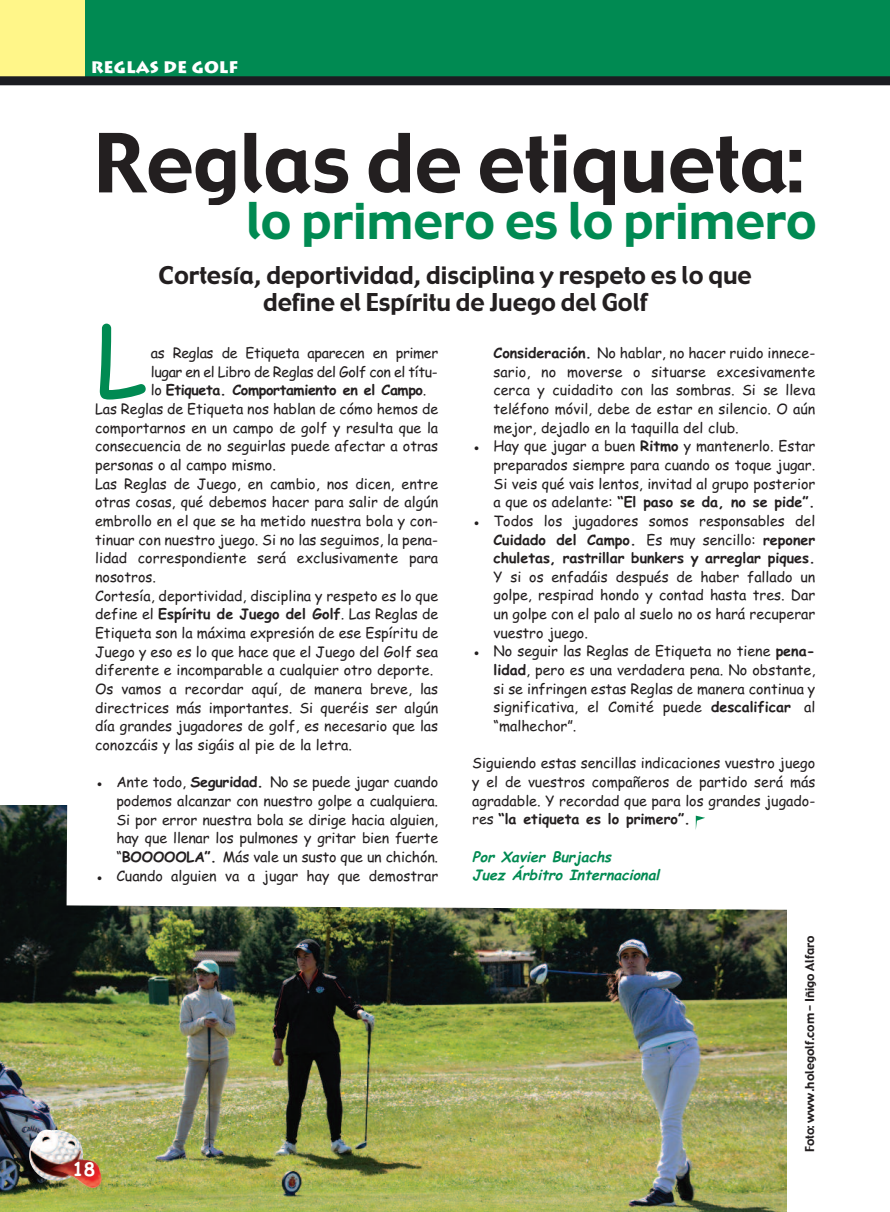
<style>
.page{position:relative;width:890px;height:1212px;background:#fff}
.page>*{position:absolute;margin:0;border:0;box-sizing:border-box;transform-origin:0 0}
.t1{font:95.1px "Comic Sans MS";color:#008a52}
.t2{font:79.35px "Gadget";color:#231f20}
.t3{font:49.5px "Gadget";color:#008a52}
.t4{font:24px/27.3px "Gadget";color:#231f20;text-align:center}
.t5{font:700 18.9px "Comic Sans MS";color:#fff}
.t6{font:900 16.5px "Lithos";color:#fff}
.t7{font:14.25px/18.6px "Comic Sans MS";color:#231f20;text-align:justify}
.t8{font:700 14.25px/18.6px "Comic Sans MS";color:#231f20;text-align:justify}
.t9{font:14.25px "Comic Sans MS";letter-spacing:-.025em;color:#231f20}
.t10{font:italic 700 14.25px/18.5px "Comic Sans MS";color:#008a52}
.t11{font:700 14.25px "Comic Sans MS";letter-spacing:-.025em;color:#231f20}
.t12{font:12px "Gadget";color:#231f20}
.s1{font-weight:400}
.s2{font-weight:700}
</style>
<div class="page">
<img style="left:0;top:805px;width:786px;height:407px">
<svg style="left:67px;top:805px;width:720px;height:105px"></svg>
<div style="left:85px;top:0;width:804px;height:85px;background:#008a52"></div>
<div style="left:0;top:0;width:85px;height:85px;background:#fff689"></div>
<div style="left:0;top:76px;width:889px;height:9px;background:#1b1c21"></div>
<svg style="left:695px;top:816px;width:10px;height:14px"></svg>
<img style="left:29px;top:1129px;width:73px;height:59px">
<p class="t6" style="left:91px;top:57px;width:149px">REGLAS DE GOLF</p>
<h2 class="t2" style="left:94px;top:119px;width:710px">Reglas de etiqueta:</h2>
<h3 class="t3" style="left:246px;top:193px;width:572px">lo primero es lo primero</h3>
<h3 class="t4" style="left:159px;top:262px;width:594px">Cortesía, deportividad, disciplina y respeto es lo que define el Espíritu de Juego del Golf</h3>
<h1 class="t1" style="left:95px;top:307px;width:54px">L</h1>
<p class="t9" style="left:151px;top:345px;width:289px">as Reglas de Etiqueta aparecen en primer</p>
<p class="t9" style="left:151px;top:363px;width:288px">lugar en el Libro de Reglas del Golf con el títu-</p>
<p class="t11" style="left:151px;top:382px;width:277px"><span class="s1">lo</span> Etiqueta. Comportamiento en el Campo<span class="s1">.</span></p>
<p class="t7" style="left:95px;top:400px;width:344px">Las Reglas de Etiqueta nos hablan de cómo hemos de</p>
<p class="t7" style="left:95px;top:418px;width:344px">comportarnos en un campo de golf y resulta que la</p>
<p class="t7" style="left:95px;top:437px;width:344px">consecuencia de no seguirlas puede afectar a otras</p>
<p class="t7" style="left:95px;top:456px;width:182px">personas o al campo mismo.</p>
<p class="t7" style="left:95px;top:474px;width:344px">Las Reglas de Juego, en cambio, nos dicen, entre</p>
<p class="t7" style="left:95px;top:493px;width:344px">otras cosas, qué debemos hacer para salir de algún</p>
<p class="t7" style="left:95px;top:512px;width:344px">embrollo en el que se ha metido nuestra bola y con-</p>
<p class="t7" style="left:95px;top:530px;width:344px">tinuar con nuestro juego. Si no las seguimos, la pena-</p>
<p class="t7" style="left:95px;top:549px;width:344px">lidad correspondiente será exclusivamente para</p>
<p class="t7" style="left:95px;top:568px;width:62px">nosotros.</p>
<p class="t7" style="left:95px;top:586px;width:344px">Cortesía, deportividad, disciplina y respeto es lo que</p>
<p class="t8" style="left:95px;top:605px;width:344px"><span class="s1">define el</span> Espíritu de Juego del Golf<span class="s1">. Las Reglas de</span></p>
<p class="t7" style="left:95px;top:624px;width:344px">Etiqueta son la máxima expresión de ese Espíritu de</p>
<p class="t7" style="left:95px;top:642px;width:344px">Juego y eso es lo que hace que el Juego del Golf sea</p>
<p class="t7" style="left:95px;top:661px;width:339px">diferente e incomparable a cualquier otro deporte.</p>
<p class="t7" style="left:95px;top:680px;width:344px">Os vamos a recordar aquí, de manera breve, las</p>
<p class="t7" style="left:95px;top:698px;width:344px">directrices más importantes. Si queréis ser algún</p>
<p class="t7" style="left:95px;top:717px;width:344px">día grandes jugadores de golf, es necesario que las</p>
<p class="t7" style="left:95px;top:736px;width:258px">conozcáis y las sigáis al pie de la letra.</p>
<p class="t7" style="left:116px;top:773px;width:323px;text-indent:-21px">● Ante todo, <span class="s2">Seguridad.</span> No se puede jugar cuando podemos alcanzar con nuestro golpe a cualquiera.<br>Si por error nuestra bola se dirige hacia alguien, hay que llenar los pulmones y gritar bien fuerte “<span class="s2">BOOOOOLA”.</span> Más vale un susto que un chichón.</p>
<p class="t7" style="left:95px;top:866px;width:344px">● Cuando alguien va a jugar hay que demostrar</p>
<h3 class="t5" style="left:72px;top:1158px;width:24px">18</h3>
<p class="t7" style="left:493px;top:344px;width:323px"><span class="s2">Consideración.</span> No hablar, no hacer ruido innece&shy;sario, no moverse o situarse excesivamente cerca y cuidadito con las sombras. Si se lleva teléfono móvil, debe de estar en silencio. O aún mejor, dejadlo en la taquilla del club.</p>
<p class="t7" style="left:493px;top:437px;width:323px;text-indent:-21px">● Hay que jugar a buen <span class="s2">Ritmo</span> y mantenerlo. Estar preparados siempre para cuando os toque jugar.<br>Si veis qué vais lentos, invitad al grupo posterior a que os adelante: <span class="s2">“El paso se da, no se pide”.</span></p>
<p class="t8" style="left:493px;top:512px;width:323px;text-indent:-21px"><span class="s1">● Todos los jugadores somos responsables del </span>Cuidado del Campo. <span class="s1">Es muy sencillo:</span> reponer chuletas, rastrillar bunkers y arreglar piques.</p>
<p class="t7" style="left:493px;top:567px;width:323px">Y si os enfadáis después de haber fallado un golpe, respirad hondo y contad hasta tres. Dar un golpe con el palo al suelo no os hará recuperar vuestro juego.</p>
<p class="t7" style="left:493px;top:642px;width:323px;text-indent:-21px">● No seguir las Reglas de Etiqueta no tiene <span class="s2">pena&shy;lidad</span>, pero es una verdadera pena. No obstante, si se infringen estas Reglas de manera continua y significativa, el Comité puede <span class="s2">descalificar</span> al “malhechor”.</p>
<p class="t7" style="left:472px;top:754px;width:344px">Siguiendo estas sencillas indicaciones vuestro juego y el de vuestros compañeros de partido será más agradable. Y recordad que para los grandes jugado&shy;res <span class="s2">“la etiqueta es lo primero”.</span></p>
<p class="t10" style="left:472px;top:847px;width:193px">Por Xavier Burjachs<br>Juez Árbitro Internacional</p>
<p class="t12" style="left:802px;top:1152px;width:218px;rotate:-90deg">Foto: www.holegolf.com – Iñigo Alfaro</p>
</div>
